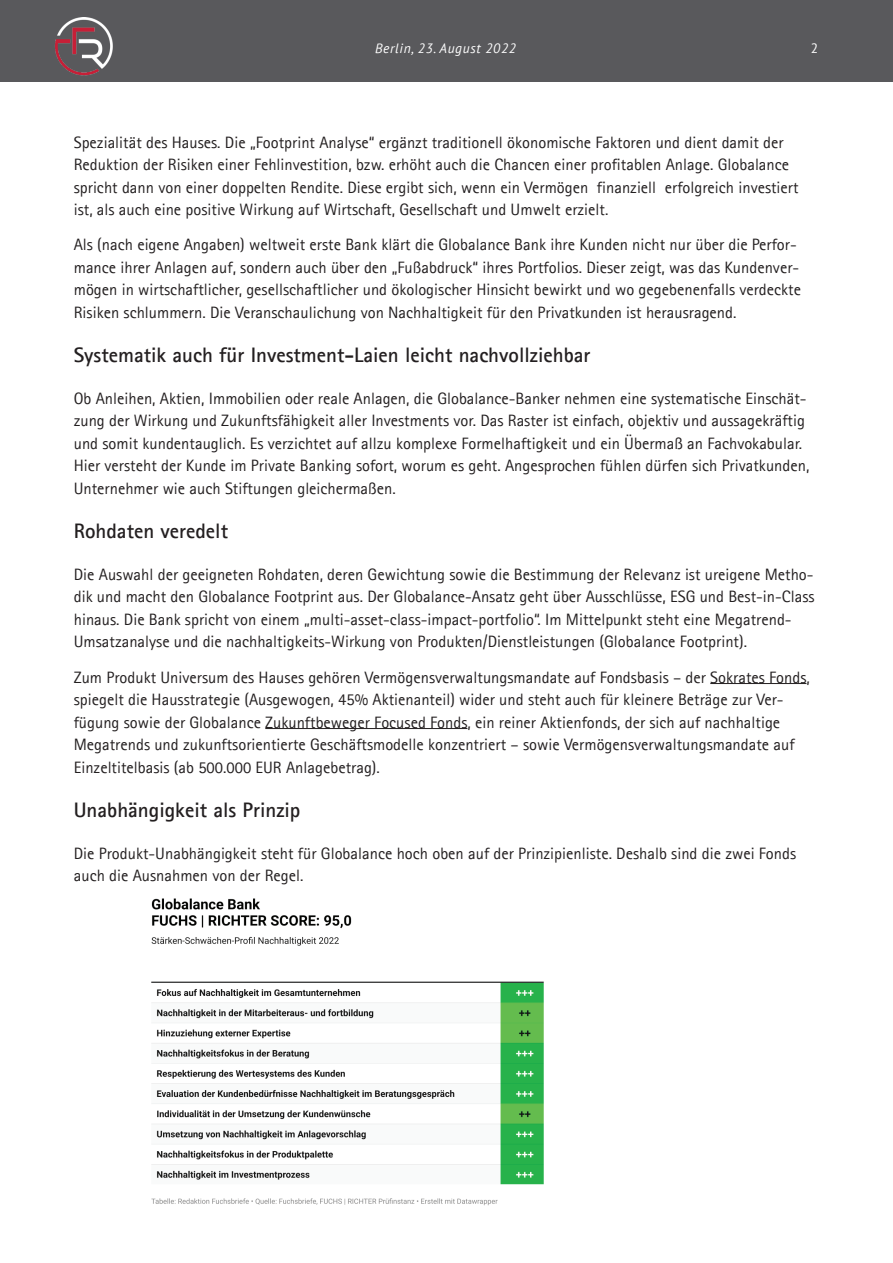
<style>
.page{position:relative;width:893px;height:1263px;background:#fff}
.page>*{position:absolute;margin:0;border:0;box-sizing:border-box;transform-origin:0 0}
.t1{font:700 21px "Agfa Rotis Sans Serif";color:#231f20}
.t2{font:16.5px/22.5px "Agfa Rotis Sans Serif";color:#231f20}
.t3{font:italic 13.5px "PT Sans";letter-spacing:.05em;color:#fff}
.t4{font:13.5px "PT Sans";color:#fff}
</style>
<div class="page">
<div style="left:0;top:0;width:893px;height:82px;background:#59595c"></div>
<hr style="left:710px;top:683px;width:96px;height:1px;background:#231f20">
<hr style="left:265px;top:728px;width:202px;height:1px;background:#231f20">
<img style="left:151px;top:898px;width:393px;height:308px">
<img style="left:55px;top:18px;width:58px;height:58px">
<p class="t3" style="left:375px;top:40px;width:142px">Berlin, 23. August 2022</p>
<p class="t4" style="left:811px;top:39px;width:9px">2</p>
<p class="t2" style="left:74px;top:131px;width:726px">Spezialität des Hauses. Die „Footprint Analyse“ ergänzt traditionell ökonomische Faktoren und dient damit der Reduktion der Risiken einer Fehlinvestition, bzw. erhöht auch die Chancen einer profitablen Anlage. Globalance spricht dann von einer doppelten Rendite. Diese ergibt sich, wenn ein Vermögen finanziell erfolgreich investiert ist, als auch eine positive Wirkung auf Wirtschaft, Gesellschaft und Umwelt erzielt.</p>
<p class="t2" style="left:74px;top:233px;width:729px">Als (nach eigene Angaben) weltweit erste Bank klärt die Globalance Bank ihre Kunden nicht nur über die Perfor&shy;mance ihrer Anlagen auf, sondern auch über den „Fußabdruck“ ihres Portfolios. Dieser zeigt, was das Kundenver&shy;mögen in wirtschaftlicher, gesellschaftlicher und ökologischer Hinsicht bewirkt und wo gegebenenfalls verdeckte Risiken schlummern. Die Veranschaulichung von Nachhaltigkeit für den Privatkunden ist herausragend.</p>
<p class="t1" style="left:74px;top:342px;width:518px">Systematik auch für Investment-Laien leicht nachvollziehbar</p>
<p class="t2" style="left:74px;top:387px;width:737px">Ob Anleihen, Aktien, Immobilien oder reale Anlagen, die Globalance-Banker nehmen eine systematische Einschät&shy;zung der Wirkung und Zukunftsfähigkeit aller Investments vor. Das Raster ist einfach, objektiv und aussagekräftig und somit kundentauglich. Es verzichtet auf allzu komplexe Formelhaftigkeit und ein Übermaß an Fachvokabular.<br>Hier versteht der Kunde im Private Banking sofort, worum es geht. Angesprochen fühlen dürfen sich Privatkunden, Unternehmer wie auch Stiftungen gleichermaßen.</p>
<p class="t1" style="left:74px;top:518px;width:156px">Rohdaten veredelt</p>
<p class="t2" style="left:74px;top:563px;width:742px">Die Auswahl der geeigneten Rohdaten, deren Gewichtung sowie die Bestimmung der Relevanz ist ureigene Metho&shy;dik und macht den Globalance Footprint aus. Der Globalance-Ansatz geht über Ausschlüsse, ESG und Best-in-Class hinaus. Die Bank spricht von einem „multi-asset-class-impact-portfolio“. Im Mittelpunkt steht eine Megatrend-Umsatzanalyse und die nachhaltigkeits-Wirkung von Produkten/Dienstleistungen (Globalance Footprint).</p>
<p class="t2" style="left:74px;top:666px;width:738px">Zum Produkt Universum des Hauses gehören Vermögensverwaltungsmandate auf Fondsbasis – der Sokrates Fonds, spiegelt die Hausstrategie (Ausgewogen, 45% Aktienanteil) wider und steht auch für kleinere Beträge zur Ver&shy;fügung sowie der Globalance Zukunftbeweger Focused Fonds, ein reiner Aktienfonds, der sich auf nachhaltige Megatrends und zukunftsorientierte Geschäftsmodelle konzentriert – sowie Vermögensverwaltungsmandate auf Einzeltitelbasis (ab 500.000 EUR Anlagebetrag).</p>
<p class="t1" style="left:74px;top:796px;width:228px">Unabhängigkeit als Prinzip</p>
<p class="t2" style="left:74px;top:841px;width:724px">Die Produkt-Unabhängigkeit steht für Globalance hoch oben auf der Prinzipienliste. Deshalb sind die zwei Fonds auch die Ausnahmen von der Regel.</p>
</div>
